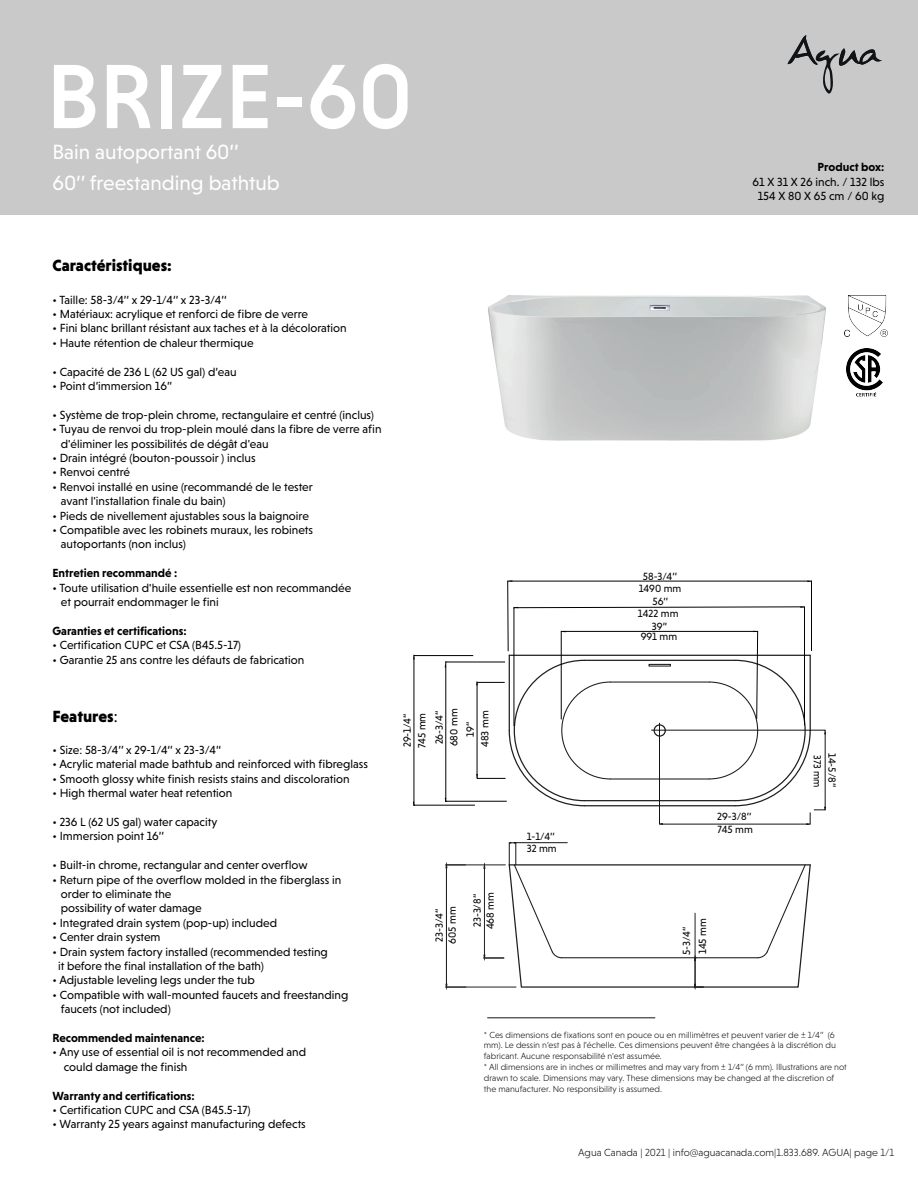
<style>
.page{position:relative;width:918px;height:1188px;background:#fff}
.page>*{position:absolute;margin:0;border:0;box-sizing:border-box;transform-origin:0 0}
.t1{font:500 93px "Niveau Grotesk";color:#fff}
.t2{font:21px/30.6px "Niveau Grotesk";color:#fff}
.t3{font:900 16.5px "Niveau Grotesk";color:#000001}
.t4{font:900 16.5px "Niveau Grotesk";color:#000002}
.t5{font:12px/14.4px "Niveau Grotesk";color:#000002}
.t6{font:700 12px "Niveau Grotesk";color:#000001}
.t7{font:700 12px "Niveau Grotesk";color:#000002}
.t8{font:10.65px/14.7px "Niveau Grotesk";color:#000001}
.t9{font:10.65px "Niveau Grotesk";color:#000001;scale:.94 1}
.t10{font:300 10.5px "Niveau Grotesk";color:#111416}
.t11{font:300 9px/10.8px "Niveau Grotesk";color:#111416}
.s1{color:#000001}
.s2{font-weight:400}
</style>
<div class="page">
<img style="left:488px;top:295px;width:338px;height:146px">
<div style="left:0;top:0;width:918px;height:214px;background:#c9c9c9"></div>
<svg style="left:788px;top:35px;width:94px;height:59px"></svg>
<img style="left:844px;top:295px;width:43px;height:42px">
<img style="left:846px;top:349px;width:37px;height:48px">
<hr style="left:445px;top:865px;width:60px;height:1px;background:#231f20">
<hr style="left:445px;top:987px;width:71px;height:1px;background:#231f20">
<hr style="left:446px;top:868px;width:1px;height:116px;background:#231f20">
<svg style="left:445px;top:864px;width:20px;height:4px"></svg>
<svg style="left:445px;top:984px;width:21px;height:4px"></svg>
<svg style="left:507px;top:580px;width:305px;height:26px"></svg>
<svg style="left:413px;top:606px;width:413px;height:219px"></svg>
<svg style="left:483px;top:863px;width:328px;height:125px"></svg>
<hr style="left:487px;top:1017px;width:168px;height:1px;background:#111416">
<div style="left:509px;top:843px;width:7px;height:23px;border:1px solid #121516"></div>
<hr style="left:514px;top:842px;width:54px;height:1px;background:#121516">
<svg style="left:509px;top:842px;width:7px;height:2px"></svg>
<h1 class="t1" style="left:46px;top:43px;width:368px">BRIZE-60</h1>
<h2 class="t2" style="left:53px;top:136px;width:229px">Bain autoportant 60’’<br>60’’ freestanding bathtub</h2>
<p class="t7" style="left:818px;top:160px;width:68px">Product box:</p>
<p class="t5" style="left:753px;top:174px;width:133px;text-align:center">61 X 31 X 26 inch. / 132 lbs<br>154 X 80 X 65 cm / 60 kg</p>
<h3 class="t3" style="left:52px;top:256px;width:121px">Caractéristiques:</h3>
<p class="t5" style="left:52px;top:292px;width:176px">• Taille: 58-3/4’’ x 29-1/4‘’ x 23-3/4’‘</p>
<p class="t5" style="left:52px;top:307px;width:257px">• Matériaux: acrylique et renforci de fibre de verre</p>
<p class="t5" style="left:52px;top:321px;width:296px">• Fini blanc brillant résistant aux taches et à la décoloration</p>
<p class="t5" style="left:52px;top:335px;width:203px">• Haute rétention de chaleur thermique</p>
<p class="t5" style="left:52px;top:364px;width:186px">• Capacité de 236 L (62 US gal) d’eau</p>
<p class="t5" style="left:52px;top:379px;width:121px">• Point d’immersion 16’’</p>
<p class="t5" style="left:52px;top:407px;width:323px">• Système de trop-plein chrome, rectangulaire et centré (inclus)</p>
<p class="t5" style="left:61px;top:422px;width:322px;text-indent:-8px">• Tuyau de renvoi du trop-plein moulé dans la fibre de verre afin d'éliminer les possibilités de dégât d'eau</p>
<p class="t5" style="left:52px;top:451px;width:205px">• Drain intégré (bouton-poussoir ) inclus</p>
<p class="t5" style="left:52px;top:465px;width:79px">• Renvoi centré</p>
<p class="t5" style="left:61px;top:479px;width:253px;text-indent:-8px">• Renvoi installé en usine (recommandé de le tester avant l'installation finale du bain)</p>
<p class="t5" style="left:52px;top:508px;width:258px">• Pieds de nivellement ajustables sous la baignoire</p>
<p class="t5" style="left:61px;top:523px;width:254px;text-indent:-8px">• Compatible avec les robinets muraux, les robinets autoportants (non inclus)</p>
<p class="t6" style="left:52px;top:566px;width:126px">Entretien recommandé :</p>
<p class="t5" style="left:61px;top:580px;width:292px;text-indent:-8px">• Toute utilisation d'huile essentielle est non recommandée et pourrait endommager le fini</p>
<p class="t6" style="left:52px;top:624px;width:136px">Garanties et certifications:</p>
<p class="t5" style="left:52px;top:638px;width:190px"><span class="s1">•</span> Certification CUPC et CSA (B45.5-17)</p>
<p class="t5" style="left:52px;top:652px;width:253px">• Garantie 25 ans contre les défauts de fabrication</p>
<h3 class="t4" style="left:52px;top:706px;width:67px">Features<span class="s2">:</span></h3>
<p class="t5" style="left:52px;top:743px;width:170px">• Size: 58-3/4’’ x 29-1/4‘’ x 23-3/4’‘</p>
<p class="t5" style="left:52px;top:757px;width:317px">• Acrylic material made bathtub and reinforced with fibreglass</p>
<p class="t5" style="left:52px;top:771px;width:299px">• Smooth glossy white finish resists stains and discoloration</p>
<p class="t5" style="left:52px;top:786px;width:181px">• High thermal water heat retention</p>
<p class="t5" style="left:52px;top:815px;width:166px">• 236 L (62 US gal) water capacity</p>
<p class="t5" style="left:52px;top:829px;width:113px">• Immersion point 16’’</p>
<p class="t5" style="left:52px;top:858px;width:257px">• Built-in chrome, rectangular and center overflow</p>
<p class="t5" style="left:61px;top:872px;width:282px;text-indent:-8px">• Return pipe of the overflow molded in the fiberglass in order to eliminate the<br>possibility of water damage</p>
<p class="t5" style="left:52px;top:915px;width:226px">• Integrated drain system (pop-up) included</p>
<p class="t5" style="left:52px;top:930px;width:110px">• Center drain system</p>
<p class="t5" style="left:58px;top:944px;width:271px;text-indent:-6px">• Drain system factory installed (recommended testing it before the final installation of the bath)</p>
<p class="t5" style="left:52px;top:973px;width:204px">• Adjustable leveling legs under the tub</p>
<p class="t5" style="left:61px;top:987px;width:289px;text-indent:-8px">• Compatible with wall-mounted faucets and freestanding faucets (not included)</p>
<p class="t7" style="left:52px;top:1031px;width:154px">Recommended maintenance:</p>
<p class="t5" style="left:64px;top:1045px;width:244px;text-indent:-11px">• Any use of essential oil is not recommended and could damage the finish</p>
<p class="t6" style="left:52px;top:1089px;width:144px">Warranty and certifications:</p>
<p class="t5" style="left:52px;top:1103px;width:200px">• Certification CUPC and CSA (B45.5-17)</p>
<p class="t5" style="left:52px;top:1117px;width:255px">• Warranty 25 years against manufacturing defects</p>
<p class="t8" style="left:643px;top:569px;width:36px">58-3/4’’</p>
<p class="t8" style="left:638px;top:606px;width:42px">1422 mm</p>
<p class="t8" style="left:639px;top:580px;width:44px">1490 mm</p>
<p class="t8" style="left:652px;top:594px;width:17px">56’’</p>
<p class="t8" style="left:641px;top:622px;width:38px;line-height:9.3px;text-align:center">39’’<br>991 mm</p>
<p class="t8" style="left:400px;top:748px;width:37px;rotate:-90deg">29-1/4’’<br>745 mm</p>
<p class="t8" style="left:432px;top:746px;width:39px;rotate:-90deg">26-3/4’’<br>680 mm</p>
<p class="t8" style="left:478px;top:747px;width:38px;rotate:-90deg">483 mm</p>
<p class="t8" style="left:463px;top:737px;width:17px;rotate:-90deg">19’’</p>
<p class="t8" style="left:527px;top:830px;width:31px;line-height:12px">1-1/4’’<br>32 mm</p>
<p class="t8" style="left:717px;top:809px;width:37px;line-height:13.5px">29-3/8’’<br>745 mm</p>
<p class="t8" style="left:470px;top:929px;width:39px;line-height:13.2px;rotate:-90deg">23-3/8’’<br>468 mm</p>
<p class="t8" style="left:432px;top:944px;width:39px;line-height:13.2px;rotate:-90deg">23-3/4’’<br>605 mm</p>
<p class="t8" style="left:679px;top:955px;width:38px;line-height:15.9px;rotate:-90deg">5-3/4’’<br>145 mm</p>
<p class="t9" style="left:824px;top:755px;width:36px;rotate:90deg">373 mm</p>
<p class="t8" style="left:840px;top:753px;width:36px;rotate:90deg">14-5/8’’</p>
<p class="t11" style="left:484px;top:1029px;width:364px">* Ces dimensions de fixations sont en pouce ou en millimètres et peuvent varier de ± 1/4’’ (6 mm). Le dessin n’est pas à l’échelle. Ces dimensions peuvent être changées à la discrétion du fabricant. Aucune responsabilité n'est assumée.<br>* All dimensions are in inches or millimetres and may vary from ± 1/4’’ (6 mm). Illustrations are not drawn to scale. Dimensions may vary. These dimensions may be changed at the discretion of the manufacturer. No responsibility is assumed.</p>
<p class="t10" style="left:578px;top:1146px;width:317px">Agua Canada | 2021 | info@aguacanada.com|1.833.689. AGUA| page 1/1</p>
</div>
